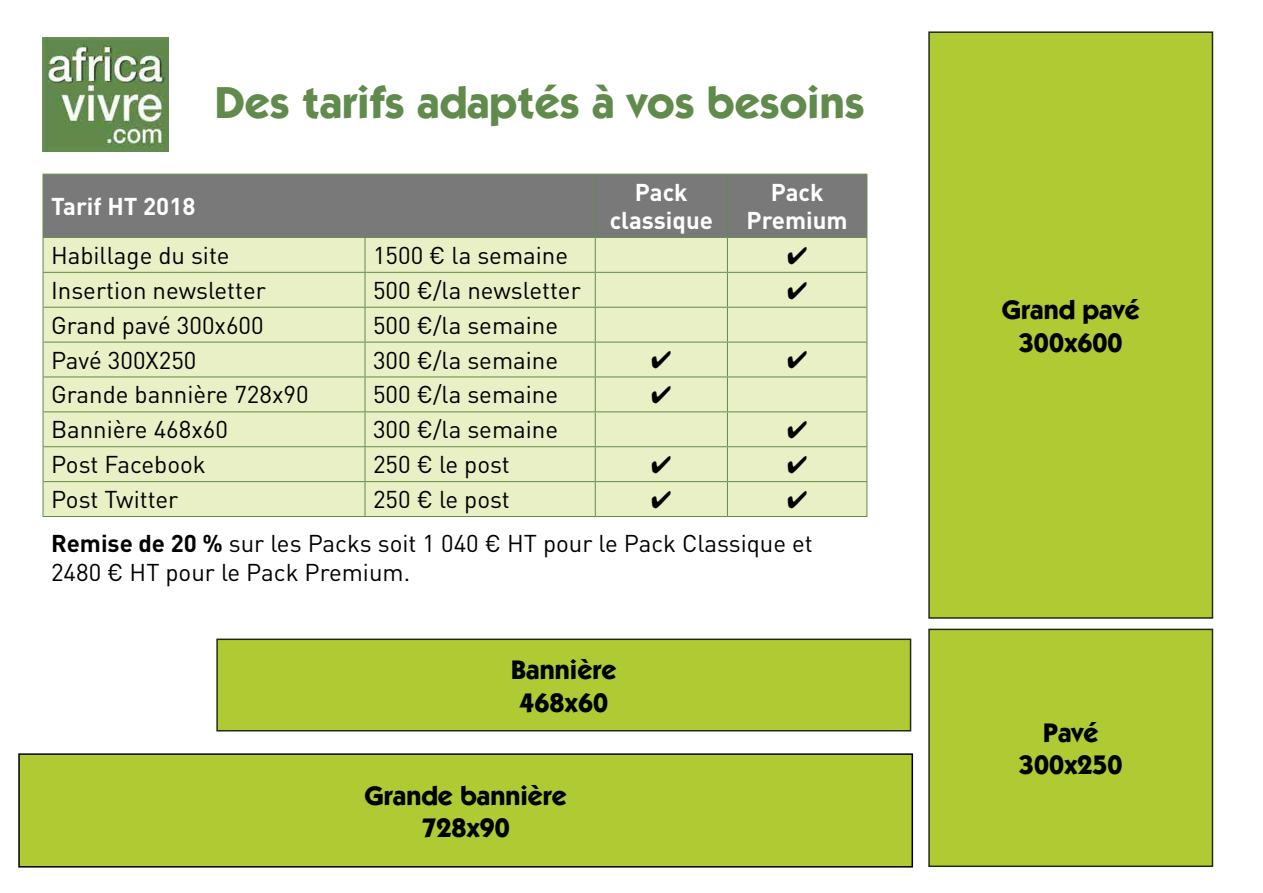
<style>
.page{position:relative;width:1263px;height:893px;background:#fff}
.page>*{position:absolute;margin:0;border:0;box-sizing:border-box;transform-origin:0 0}
.t1{font:700 45px "Itc Kabel";color:#618b4c}
.t2{font:700 27px/32.4px "Itc Kabel";color:#000;text-align:center}
.t3{font:24px/28.8px "DIN Pro";color:#000}
.t4{font:700 24px/28.8px "DIN Pro";color:#fff;text-align:center}
.s1{font-weight:700}
</style>
<div class="page">
<img style="left:43px;top:37px;width:126px;height:114px">
<div style="left:44px;top:175px;width:822px;height:62px;background:#797979"></div>
<div style="left:44px;top:238px;width:822px;height:278px;background:#e9f0c6"></div>
<hr style="left:43px;top:175px;width:1px;height:62px;background:#618b4c">
<hr style="left:43px;top:174px;width:322px;height:1px;background:#618b4c">
<hr style="left:365px;top:174px;width:230px;height:1px;background:#618b4c">
<hr style="left:595px;top:175px;width:1px;height:62px;background:#618b4c">
<hr style="left:595px;top:174px;width:132px;height:1px;background:#618b4c">
<hr style="left:727px;top:174px;width:140px;height:1px;background:#618b4c">
<hr style="left:727px;top:175px;width:1px;height:62px;background:#618b4c">
<hr style="left:866px;top:175px;width:1px;height:62px;background:#618b4c">
<hr style="left:43px;top:238px;width:1px;height:34px;background:#618b4c">
<hr style="left:43px;top:237px;width:322px;height:1px;background:#618b4c">
<hr style="left:364px;top:238px;width:1px;height:34px;background:#618b4c">
<hr style="left:365px;top:237px;width:230px;height:1px;background:#618b4c">
<hr style="left:595px;top:237px;width:132px;height:1px;background:#618b4c">
<hr style="left:727px;top:237px;width:140px;height:1px;background:#618b4c">
<hr style="left:595px;top:238px;width:1px;height:34px;background:#618b4c">
<hr style="left:727px;top:238px;width:1px;height:34px;background:#618b4c">
<hr style="left:866px;top:238px;width:1px;height:34px;background:#618b4c">
<hr style="left:43px;top:273px;width:1px;height:34px;background:#618b4c">
<hr style="left:43px;top:272px;width:322px;height:1px;background:#618b4c">
<hr style="left:365px;top:272px;width:230px;height:1px;background:#618b4c">
<hr style="left:595px;top:272px;width:132px;height:1px;background:#618b4c">
<hr style="left:727px;top:272px;width:140px;height:1px;background:#618b4c">
<hr style="left:364px;top:273px;width:1px;height:34px;background:#618b4c">
<hr style="left:595px;top:273px;width:1px;height:34px;background:#618b4c">
<hr style="left:727px;top:273px;width:1px;height:34px;background:#618b4c">
<hr style="left:866px;top:273px;width:1px;height:34px;background:#618b4c">
<hr style="left:43px;top:308px;width:1px;height:34px;background:#618b4c">
<hr style="left:43px;top:343px;width:1px;height:33px;background:#618b4c">
<hr style="left:43px;top:377px;width:1px;height:34px;background:#618b4c">
<hr style="left:43px;top:307px;width:322px;height:1px;background:#618b4c">
<hr style="left:365px;top:307px;width:230px;height:1px;background:#618b4c">
<hr style="left:595px;top:307px;width:132px;height:1px;background:#618b4c">
<hr style="left:727px;top:307px;width:140px;height:1px;background:#618b4c">
<hr style="left:364px;top:308px;width:1px;height:34px;background:#618b4c">
<hr style="left:595px;top:308px;width:1px;height:34px;background:#618b4c">
<hr style="left:727px;top:308px;width:1px;height:34px;background:#618b4c">
<hr style="left:866px;top:308px;width:1px;height:34px;background:#618b4c">
<hr style="left:364px;top:343px;width:1px;height:33px;background:#618b4c">
<hr style="left:595px;top:343px;width:1px;height:33px;background:#618b4c">
<hr style="left:727px;top:343px;width:1px;height:33px;background:#618b4c">
<hr style="left:866px;top:343px;width:1px;height:33px;background:#618b4c">
<hr style="left:364px;top:377px;width:1px;height:34px;background:#618b4c">
<hr style="left:595px;top:377px;width:1px;height:34px;background:#618b4c">
<hr style="left:727px;top:377px;width:1px;height:34px;background:#618b4c">
<hr style="left:866px;top:377px;width:1px;height:34px;background:#618b4c">
<hr style="left:43px;top:342px;width:322px;height:1px;background:#618b4c">
<hr style="left:365px;top:342px;width:230px;height:1px;background:#618b4c">
<hr style="left:595px;top:342px;width:132px;height:1px;background:#618b4c">
<hr style="left:727px;top:342px;width:140px;height:1px;background:#618b4c">
<hr style="left:43px;top:376px;width:322px;height:1px;background:#618b4c">
<hr style="left:365px;top:376px;width:230px;height:1px;background:#618b4c">
<hr style="left:595px;top:376px;width:132px;height:1px;background:#618b4c">
<hr style="left:727px;top:376px;width:140px;height:1px;background:#618b4c">
<hr style="left:43px;top:412px;width:1px;height:34px;background:#618b4c">
<hr style="left:43px;top:411px;width:322px;height:1px;background:#618b4c">
<hr style="left:365px;top:411px;width:230px;height:1px;background:#618b4c">
<hr style="left:595px;top:411px;width:132px;height:1px;background:#618b4c">
<hr style="left:727px;top:411px;width:140px;height:1px;background:#618b4c">
<hr style="left:364px;top:412px;width:1px;height:34px;background:#618b4c">
<hr style="left:595px;top:412px;width:1px;height:34px;background:#618b4c">
<hr style="left:727px;top:412px;width:1px;height:34px;background:#618b4c">
<hr style="left:866px;top:412px;width:1px;height:34px;background:#618b4c">
<hr style="left:43px;top:447px;width:1px;height:34px;background:#618b4c">
<hr style="left:43px;top:482px;width:1px;height:34px;background:#618b4c">
<hr style="left:43px;top:446px;width:322px;height:1px;background:#618b4c">
<hr style="left:365px;top:446px;width:230px;height:1px;background:#618b4c">
<hr style="left:595px;top:446px;width:132px;height:1px;background:#618b4c">
<hr style="left:727px;top:446px;width:140px;height:1px;background:#618b4c">
<hr style="left:364px;top:447px;width:1px;height:34px;background:#618b4c">
<hr style="left:595px;top:447px;width:1px;height:34px;background:#618b4c">
<hr style="left:727px;top:447px;width:1px;height:34px;background:#618b4c">
<hr style="left:866px;top:447px;width:1px;height:34px;background:#618b4c">
<hr style="left:364px;top:482px;width:1px;height:34px;background:#618b4c">
<hr style="left:595px;top:482px;width:1px;height:34px;background:#618b4c">
<hr style="left:727px;top:482px;width:1px;height:34px;background:#618b4c">
<hr style="left:866px;top:482px;width:1px;height:34px;background:#618b4c">
<hr style="left:43px;top:481px;width:322px;height:1px;background:#618b4c">
<hr style="left:365px;top:481px;width:230px;height:1px;background:#618b4c">
<hr style="left:595px;top:481px;width:132px;height:1px;background:#618b4c">
<hr style="left:727px;top:481px;width:140px;height:1px;background:#618b4c">
<hr style="left:43px;top:516px;width:322px;height:1px;background:#618b4c">
<hr style="left:365px;top:516px;width:230px;height:1px;background:#618b4c">
<hr style="left:595px;top:516px;width:132px;height:1px;background:#618b4c">
<hr style="left:727px;top:516px;width:140px;height:1px;background:#618b4c">
<div style="left:19px;top:754px;width:893px;height:113px;background:#b0ca34"></div>
<div style="left:18px;top:753px;width:895px;height:114px;border:2px solid #000"></div>
<div style="left:217px;top:639px;width:693px;height:92px;background:#b0ca34"></div>
<div style="left:216px;top:639px;width:695px;height:92px;border:2px solid #202c18"></div>
<div style="left:929px;top:32px;width:283px;height:586px;background:#b0ca34"></div>
<div style="left:928px;top:31px;width:285px;height:588px;border:2px solid #202c18"></div>
<div style="left:929px;top:629px;width:283px;height:237px;background:#b0ca34"></div>
<div style="left:928px;top:629px;width:285px;height:238px;border:2px solid #202c18"></div>
<svg style="left:788px;top:247px;width:18px;height:18px"></svg>
<svg style="left:788px;top:281px;width:18px;height:18px"></svg>
<svg style="left:652px;top:351px;width:19px;height:18px"></svg>
<svg style="left:788px;top:351px;width:18px;height:18px"></svg>
<svg style="left:652px;top:386px;width:19px;height:18px"></svg>
<svg style="left:788px;top:421px;width:18px;height:17px"></svg>
<svg style="left:652px;top:456px;width:19px;height:17px"></svg>
<svg style="left:788px;top:456px;width:18px;height:17px"></svg>
<svg style="left:652px;top:491px;width:19px;height:17px"></svg>
<svg style="left:788px;top:491px;width:18px;height:17px"></svg>
<h1 class="t1" style="left:215px;top:76px;width:651px">Des tarifs adaptés à vos besoins</h1>
<p class="t4" style="left:51px;top:191px;width:146px">Tarif HT 2018</p>
<p class="t4" style="left:610px;top:176px;width:105px">Pack classique</p>
<p class="t4" style="left:747px;top:176px;width:103px">Pack<br>Premium</p>
<p class="t3" style="left:51px;top:240px;width:180px">Habillage du site</p>
<p class="t3" style="left:373px;top:240px;width:197px">1500 € la semaine</p>
<p class="t3" style="left:51px;top:275px;width:216px">Insertion newsletter</p>
<p class="t3" style="left:373px;top:275px;width:209px">500 €/la newsletter</p>
<p class="t3" style="left:51px;top:310px;width:214px">Grand pavé 300x600</p>
<p class="t3" style="left:373px;top:310px;width:187px">500 €/la semaine</p>
<p class="t3" style="left:51px;top:344px;width:147px">Pavé 300X250</p>
<p class="t3" style="left:373px;top:344px;width:187px">300 €/la semaine</p>
<p class="t3" style="left:51px;top:379px;width:259px">Grande bannière 728x90</p>
<p class="t3" style="left:373px;top:379px;width:187px">500 €/la semaine</p>
<p class="t3" style="left:51px;top:414px;width:178px">Bannière 468x60</p>
<p class="t3" style="left:373px;top:414px;width:187px">300 €/la semaine</p>
<p class="t3" style="left:51px;top:449px;width:156px">Post Facebook</p>
<p class="t3" style="left:373px;top:449px;width:138px">250 € le post</p>
<p class="t3" style="left:51px;top:484px;width:129px">Post Twitter</p>
<p class="t3" style="left:373px;top:484px;width:138px">250 € le post</p>
<p class="t3" style="left:51px;top:528px;width:763px"><span class="s1">Remise de 20 %</span> sur les Packs soit 1 040 € HT pour le Pack Classique et<br>2480 € HT pour le Pack Premium.</p>
<p class="t2" style="left:511px;top:653px;width:107px">Bannière<br>468x60</p>
<p class="t2" style="left:364px;top:779px;width:204px">Grande bannière<br>728x90</p>
<p class="t2" style="left:1002px;top:293px;width:139px">Grand pavé<br>300x600</p>
<p class="t2" style="left:1019px;top:716px;width:105px">Pavé<br>300x250</p>
</div>
